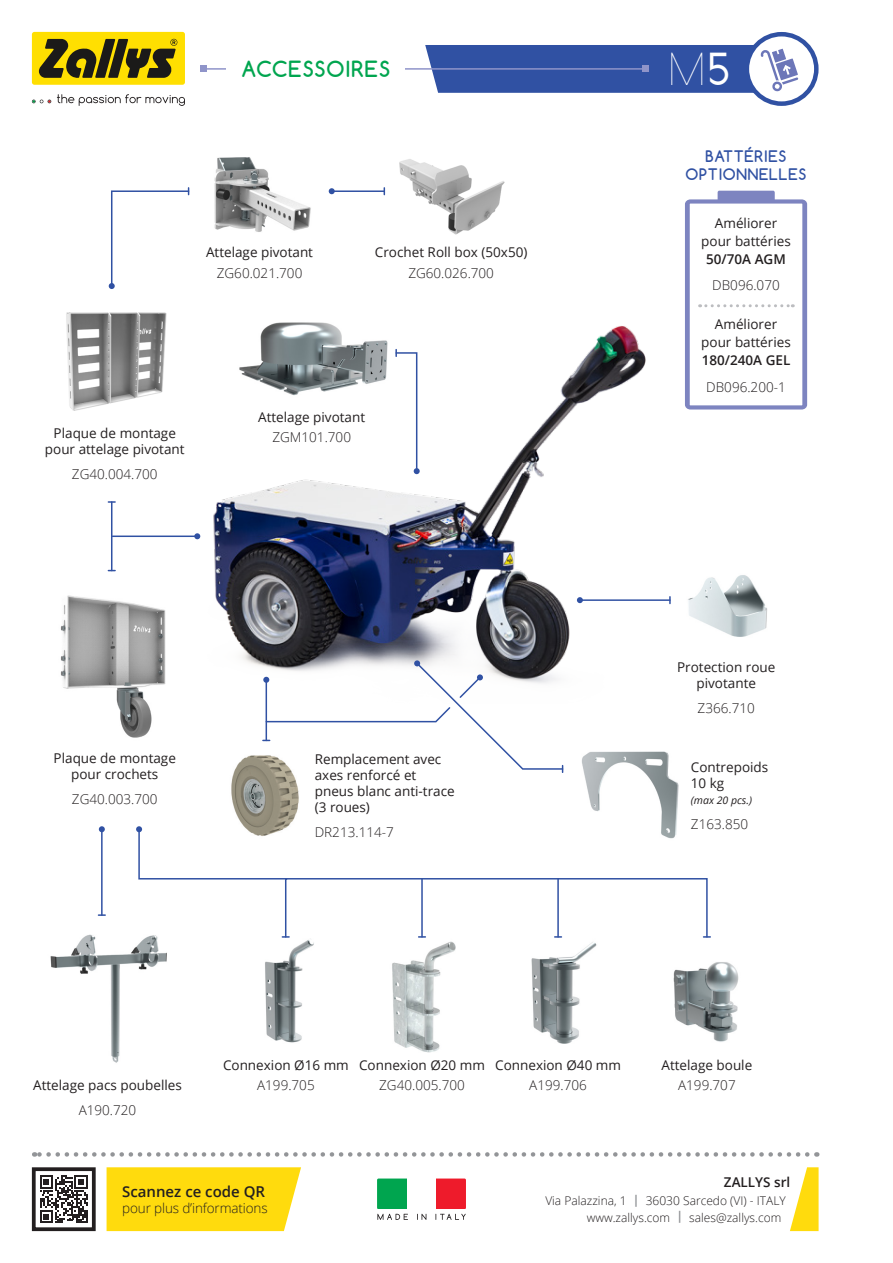
<style>
.page{position:relative;width:893px;height:1263px;background:#fff}
.page>*{position:absolute;margin:0;border:0;box-sizing:border-box;transform-origin:0 0}
.t1{font:100 45px "Neou";color:#fff}
.t2{font:700 21px "Comfortaa";letter-spacing:.05em;color:#00a54f}
.t3{font:700 15px "Comfortaa";letter-spacing:.05em;color:#3051a3}
.DESCRIZIONE{font:600 15px "Open Sans";color:#231f20}
.t4{font:13.5px/16.2px "Open Sans";color:#231f20;text-align:center}
.DESCRIZIONE-2{font:300 13.5px "Open Sans";color:#231f20}
.t5{font:600 13.5px "Open Sans";color:#231f20}
.t6{font:300 12px "Open Sans";color:#231f20}
.t7{font:italic 10.5px "Open Sans";color:#231f20}
.s1{font-weight:700}
.s2{font-weight:600}
.s3{font-weight:700;color:#939598}
</style>
<div class="page">
<svg style="left:32px;top:100px;width:19px;height:3px"></svg>
<svg style="left:57px;top:94px;width:128px;height:12px"></svg>
<div style="left:32px;top:32px;width:153px;height:53px;background:#ffdf01;border-radius:3px"></div>
<svg style="left:39px;top:39px;width:138px;height:39px"></svg>
<div style="left:377px;top:1178px;width:30px;height:31px;background:#00a54f"></div>
<div style="left:436px;top:1178px;width:30px;height:31px;background:#ee1b2b"></div>
<svg style="left:377px;top:1214px;width:31px;height:6px"></svg>
<svg style="left:417px;top:1214px;width:9px;height:6px"></svg>
<svg style="left:435px;top:1214px;width:31px;height:6px"></svg>
<hr style="left:204px;top:68px;width:441px;height:2px;background:#8f94c9">
<svg style="left:201px;top:66px;width:6px;height:6px"></svg>
<svg style="left:34px;top:1152px;width:773px;height:5px"></svg>
<div style="left:107px;top:1167px;width:194px;height:64px;background:#ffdb0d"></div>
<svg style="left:790px;top:1167px;width:29px;height:64px"></svg>
<img style="left:196px;top:326px;width:450px;height:340px">
<div style="left:226px;top:58px;width:179px;height:22px;background:#fff"></div>
<svg style="left:747px;top:34px;width:69px;height:70px"></svg>
<div style="left:745px;top:32px;width:74px;height:74px;border:4px solid #3051a3;border-radius:50%"></div>
<svg style="left:425px;top:45px;width:373px;height:48px;background:#4a66ae"></svg>
<svg style="left:40px;top:1175px;width:48px;height:48px"></svg>
<div style="left:32px;top:1167px;width:64px;height:64px;border:4px solid #231f20"></div>
<img style="left:60px;top:595px;width:106px;height:143px">
<img style="left:66px;top:312px;width:101px;height:99px">
<img style="left:214px;top:157px;width:97px;height:75px">
<img style="left:582px;top:751px;width:97px;height:88px">
<img style="left:50px;top:934px;width:117px;height:129px">
<img style="left:228px;top:322px;width:167px;height:84px">
<hr style="left:112px;top:535px;width:85px;height:2px;background:#3051a3">
<svg style="left:194px;top:533px;width:6px;height:6px"></svg>
<hr style="left:111px;top:502px;width:1px;height:69px;background:#3051a3">
<svg style="left:108px;top:501px;width:7px;height:2px"></svg>
<hr style="left:101px;top:829px;width:2px;height:86px;background:#3051a3">
<svg style="left:99px;top:826px;width:6px;height:6px"></svg>
<svg style="left:98px;top:914px;width:7px;height:2px"></svg>
<svg style="left:109px;top:188px;width:81px;height:101px"></svg>
<svg style="left:395px;top:350px;width:25px;height:124px"></svg>
<hr style="left:332px;top:190px;width:52px;height:2px;background:#3051a3">
<svg style="left:329px;top:188px;width:6px;height:6px"></svg>
<img style="left:231px;top:755px;width:68px;height:71px">
<svg style="left:263px;top:660px;width:301px;height:112px"></svg>
<svg style="left:685px;top:191px;width:122px;height:218px"></svg>
<img style="left:399px;top:159px;width:106px;height:76px">
<img style="left:688px;top:575px;width:79px;height:62px">
<hr style="left:580px;top:599px;width:90px;height:2px;background:#3051a3">
<svg style="left:577px;top:597px;width:6px;height:6px"></svg>
<img style="left:531px;top:942px;width:66px;height:102px">
<img style="left:673px;top:962px;width:66px;height:80px">
<img style="left:265px;top:940px;width:49px;height:103px">
<img style="left:392px;top:941px;width:64px;height:112px">
<hr style="left:557px;top:879px;width:2px;height:58px;background:#3051a3">
<hr style="left:421px;top:879px;width:2px;height:58px;background:#3051a3">
<div style="left:285px;top:878px;width:423px;height:60px;border:2px solid #3051a3"></div>
<svg style="left:703px;top:936px;width:7px;height:2px"></svg>
<svg style="left:282px;top:936px;width:7px;height:2px"></svg>
<svg style="left:136px;top:826px;width:152px;height:54px"></svg>
<p class="t2" style="left:241px;top:56px;width:150px">ACCESSOIRES</p>
<p class="t4" style="left:206px;top:244px;width:108px">Attelage pivotant</p>
<p class="DESCRIZIONE-2" style="left:217px;top:264px;width:87px">ZG60.021.700</p>
<p class="t4" style="left:375px;top:244px;width:154px">Crochet Roll box (50x50)</p>
<p class="DESCRIZIONE-2" style="left:408px;top:264px;width:87px">ZG60.026.700</p>
<p class="t4" style="left:45px;top:425px;width:141px">Plaque de montage pour attelage pivotant</p>
<p class="DESCRIZIONE-2" style="left:72px;top:465px;width:87px">ZG40.004.700</p>
<p class="t4" style="left:258px;top:408px;width:108px">Attelage pivotant</p>
<p class="DESCRIZIONE-2" style="left:272px;top:428px;width:80px">ZGM101.700</p>
<p class="t4" style="left:54px;top:750px;width:124px">Plaque de montage pour crochets</p>
<p class="DESCRIZIONE-2" style="left:72px;top:790px;width:87px">ZG40.003.700</p>
<p class="t4" style="left:315px;top:750px;width:141px;text-align:left">Remplacement avec axes renforcé et pneus blanc anti-trace (3 roues)</p>
<p class="DESCRIZIONE-2" style="left:315px;top:823px;width:81px">DR213.114-7</p>
<p class="t1" style="left:671px;top:47px;width:63px">M<span class="s1">5</span></p>
<p class="t3" style="left:706px;top:147px;width:82px">BATTÉRIES</p>
<p class="t3" style="left:686px;top:165px;width:122px">OPTIONNELLES</p>
<p class="t4" style="left:701px;top:213px;width:91px;line-height:18px">Améliorer pour battéries<br><span class="s2">50/70A AGM</span></p>
<p class="DESCRIZIONE-2" style="left:712px;top:276px;width:69px">DB096.070</p>
<p class="t4" style="left:701px;top:315px;width:91px;line-height:18px">Améliorer pour battéries<br><span class="s2">180/240A GEL</span></p>
<p class="DESCRIZIONE-2" style="left:706px;top:378px;width:81px">DB096.200-1</p>
<p class="t4" style="left:677px;top:658px;width:100px">Protection roue pivotante</p>
<p class="DESCRIZIONE-2" style="left:698px;top:698px;width:59px">Z366.710</p>
<p class="t4" style="left:691px;top:758px;width:79px;text-align:left">Contrepoids<br>10 kg</p>
<p class="t7" style="left:691px;top:793px;width:63px">(max 20 pcs.)</p>
<p class="DESCRIZIONE-2" style="left:691px;top:815px;width:59px">Z163.850</p>
<p class="t4" style="left:33px;top:1077px;width:150px">Attelage pacs poubelles</p>
<p class="DESCRIZIONE-2" style="left:79px;top:1101px;width:59px">A190.720</p>
<p class="t4" style="left:223px;top:1056px;width:127px">Connexion Ø16 mm</p>
<p class="DESCRIZIONE-2" style="left:257px;top:1076px;width:59px">A199.705</p>
<p class="t4" style="left:359px;top:1056px;width:127px">Connexion Ø20 mm</p>
<p class="DESCRIZIONE-2" style="left:379px;top:1076px;width:87px">ZG40.005.700</p>
<p class="t4" style="left:495px;top:1056px;width:127px">Connexion Ø40 mm</p>
<p class="DESCRIZIONE-2" style="left:529px;top:1076px;width:59px">A199.706</p>
<p class="t4" style="left:661px;top:1056px;width:92px">Attelage boule</p>
<p class="DESCRIZIONE-2" style="left:678px;top:1076px;width:59px">A199.707</p>
<p class="DESCRIZIONE" style="left:122px;top:1181px;width:144px">Scannez ce code QR</p>
<p class="DESCRIZIONE-2" style="left:122px;top:1199px;width:147px">pour plus d’informations</p>
<p class="t5" style="left:724px;top:1172px;width:68px">ZALLYS srl</p>
<p class="t6" style="left:545px;top:1193px;width:242px">Via Palazzina, 1 <span class="s3">|</span> 36030 Sarcedo (VI) - ITALY</p>
<p class="t6" style="left:587px;top:1209px;width:196px">www.zallys.com <span class="s3">|</span> sales@zallys.com</p>
</div>
